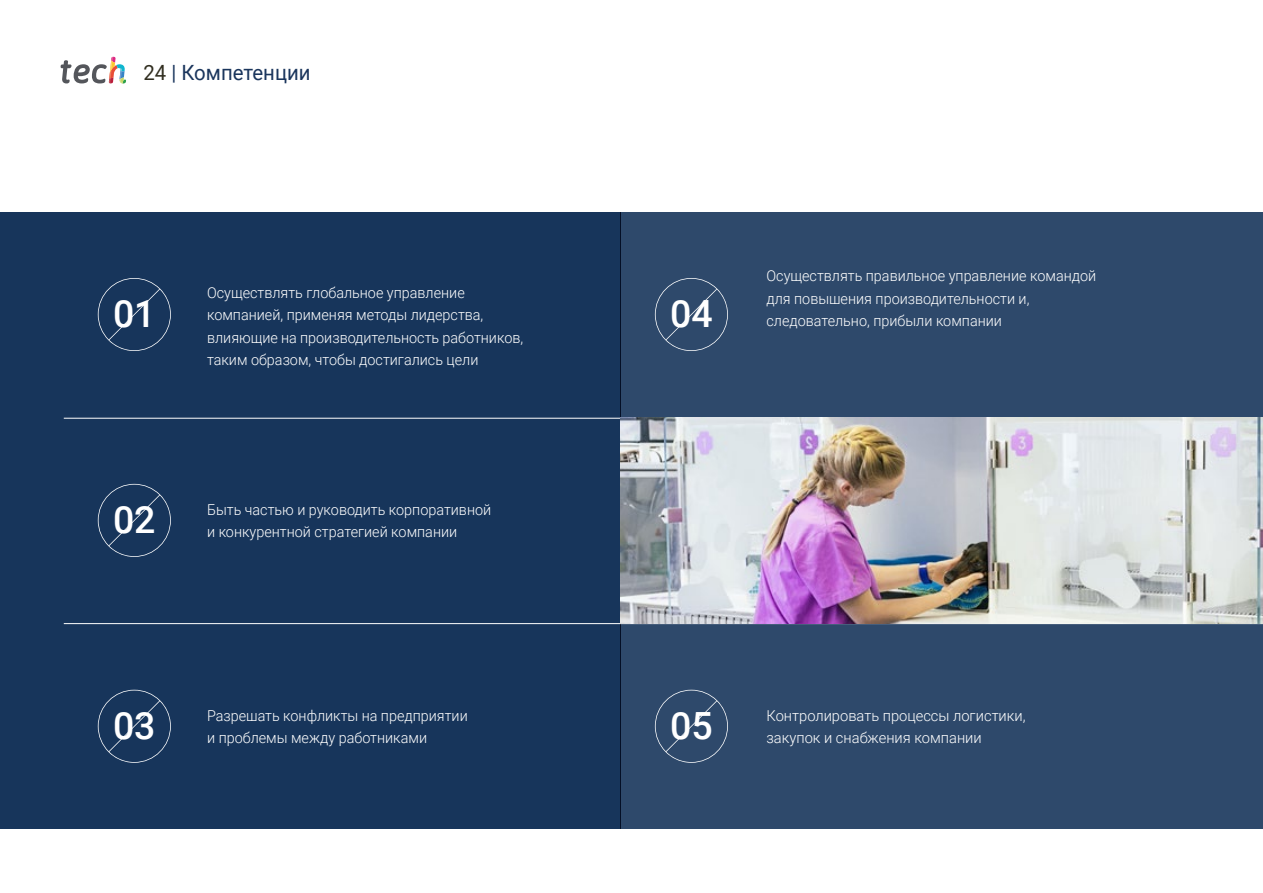
<style>
.page{position:relative;width:1263px;height:893px;background:#fff}
.page>*{position:absolute;margin:0;border:0;box-sizing:border-box;transform-origin:0 0}
.t1{font:500 37.5px "Roboto";color:#fff}
.t2{font:21px "Roboto";color:#1a355c}
.t3{font:300 15px/22.5px "Roboto";color:#fff;scale:.96 1}
.t4{font:300 15px/22.5px "Roboto";color:#fff}
.s1{color:#312e20}
</style>
<div class="page">
<svg style="left:61px;top:57px;width:65px;height:27px"></svg>
<div style="left:0;top:213px;width:621px;height:616px;background:#17355b"></div>
<div style="left:621px;top:213px;width:642px;height:616px;background:#2e496b"></div>
<svg style="left:98px;top:278px;width:73px;height:73px"></svg>
<svg style="left:98px;top:690px;width:73px;height:73px"></svg>
<svg style="left:98px;top:484px;width:73px;height:73px"></svg>
<svg style="left:655px;top:278px;width:73px;height:73px"></svg>
<svg style="left:655px;top:690px;width:73px;height:73px"></svg>
<hr style="left:64px;top:418px;width:1199px;height:1px;background:#fff">
<hr style="left:64px;top:623px;width:1199px;height:1px;background:#fff">
<img style="left:621px;top:418px;width:642px;height:205px">
<h2 class="t2" style="left:144px;top:57px;width:169px"><span class="s1">24</span> | Компетенции</h2>
<h1 class="t1" style="left:113px;top:288px;width:44px">01</h1>
<p class="t3" style="left:207px;top:280px;width:331px">Осуществлять глобальное управление компанией, применяя методы лидерства, влияющие на производительность работников, таким образом, чтобы достигались цели</p>
<h1 class="t1" style="left:113px;top:493px;width:44px">02</h1>
<p class="t3" style="left:207px;top:498px;width:297px">Быть частью и руководить корпоративной</p>
<p class="t3" style="left:207px;top:520px;width:262px">и конкурентной стратегией компании</p>
<h1 class="t1" style="left:113px;top:699px;width:44px">03</h1>
<p class="t3" style="left:207px;top:703px;width:273px">Разрешать конфликты на предприятии и проблемы между работниками</p>
<h1 class="t1" style="left:670px;top:288px;width:44px">04</h1>
<p class="t3" style="left:766px;top:264px;width:345px">Осуществлять правильное управление командой для повышения производительности и, следовательно, прибыли компании</p>
<h1 class="t1" style="left:670px;top:699px;width:44px">05</h1>
<p class="t4" style="left:766px;top:703px;width:261px">Контролировать процессы логистики, закупок и снабжения компании</p>
</div>
